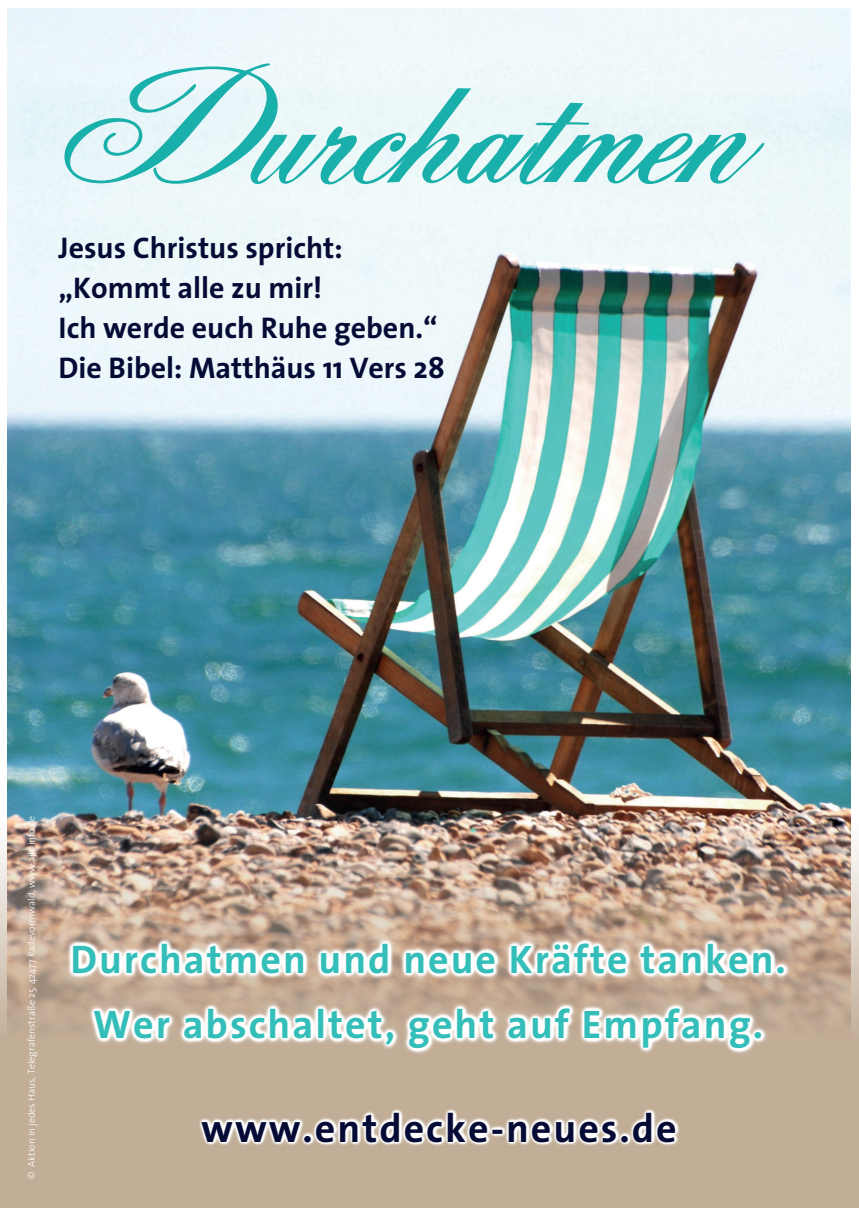
<style>
.page{position:relative;width:859px;height:1208px;background:#fff}
.page>*{position:absolute;margin:0;border:0;box-sizing:border-box;transform-origin:0 0}
.t1{font:152px "Ancestory SF";letter-spacing:.005em;color:#19afaa;scale:1.21 1}
.t2{font:700 40px/65px "The Sans";letter-spacing:.05em;color:#33beb9;text-align:center}
.t3{font:700 40px "The Sans";letter-spacing:.05em;color:#050b34}
.t4{font:700 30px/40px "The Sans";color:#050b34}
.t5{font:300 10px "The Sans";color:#fff}
</style>
<div class="page">
<img style="left:8px;top:9px;width:842px;height:815px">
<img style="left:0;top:824px;width:859px;height:383px">
<img style="left:47px;top:918px;width:764px;height:151px">
<h1 class="t1" style="left:33px;top:34px;width:581px">Durchatmen</h1>
<p class="t4" style="left:59px;top:230px;width:388px">Jesus Christus spricht: „Kommt alle zu mir!<br>Ich werde euch Ruhe geben.“<br>Die Bibel: Matthäus 11 Vers 28</p>
<p class="t5" style="left:27px;top:1178px;width:364px;rotate:-90deg">© Aktion in jedes Haus, Telegrafenstraße 25, 42477 Radevormwald, www.ajh-info.de</p>
<h2 class="t2" style="left:70px;top:930px;width:717px">Durchatmen und neue Kräfte tanken.<br>Wer abschaltet, geht auf Empfang.</h2>
<h2 class="t3" style="left:201px;top:1111px;width:477px">www.entdecke-neues.de</h2>
</div>
